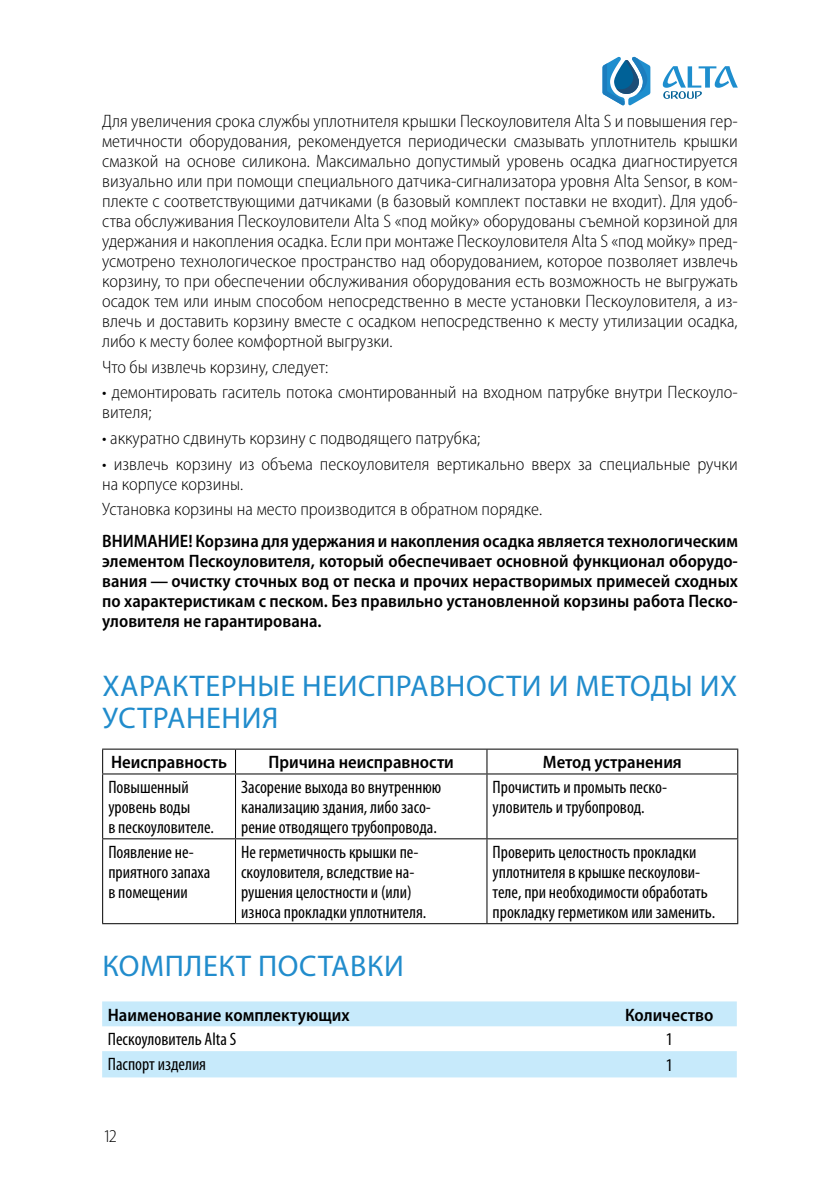
<style>
.page{position:relative;width:840px;height:1191px;background:#fff}
.page>*{position:absolute;margin:0;border:0;box-sizing:border-box;transform-origin:0 0}
.Header_1{font:30px/32px "Myriad Pro";letter-spacing:.02em;color:#218ccc}
.t1{font:300 semi-condensed 18px/20px "Myriad Pro";color:#000}
.TableRegular{font:condensed 18px/20px "Myriad Pro";color:#000}
.Warning1{font:600 semi-condensed 18px/20px "Myriad Pro";color:#000;text-align:justify}
.Table_header{font:600 semi-condensed 18px "Myriad Pro";color:#000}
</style>
<div class="page">
<svg style="left:602px;top:57px;width:48px;height:48px"></svg>
<svg style="left:662px;top:66px;width:75px;height:33px"></svg>
<svg style="left:102px;top:1001px;width:634px;height:76px;fill:#c7eafb"></svg>
<hr style="left:102px;top:748px;width:133px;height:1px;background:#000">
<svg style="left:102px;top:749px;width:1px;height:24px"></svg>
<hr style="left:235px;top:748px;width:251px;height:1px;background:#000">
<svg style="left:235px;top:749px;width:1px;height:24px"></svg>
<hr style="left:486px;top:748px;width:251px;height:1px;background:#000">
<svg style="left:486px;top:749px;width:1px;height:24px"></svg>
<hr style="left:102px;top:773px;width:133px;height:1px;background:#000">
<hr style="left:102px;top:774px;width:1px;height:64px;background:#000">
<hr style="left:235px;top:773px;width:251px;height:1px;background:#000">
<hr style="left:235px;top:774px;width:1px;height:64px;background:#000">
<hr style="left:486px;top:773px;width:251px;height:1px;background:#000">
<hr style="left:486px;top:774px;width:1px;height:64px;background:#000">
<hr style="left:736px;top:774px;width:1px;height:64px;background:#000">
<hr style="left:102px;top:838px;width:133px;height:1px;background:#000">
<hr style="left:102px;top:839px;width:1px;height:84px;background:#000">
<hr style="left:235px;top:838px;width:251px;height:1px;background:#000">
<hr style="left:235px;top:839px;width:1px;height:84px;background:#000">
<hr style="left:486px;top:838px;width:251px;height:1px;background:#000">
<hr style="left:486px;top:839px;width:1px;height:84px;background:#000">
<hr style="left:736px;top:839px;width:1px;height:84px;background:#000">
<hr style="left:102px;top:923px;width:133px;height:1px;background:#000">
<hr style="left:235px;top:923px;width:251px;height:1px;background:#000">
<hr style="left:486px;top:923px;width:251px;height:1px;background:#000">
<p class="t1" style="left:102px;top:111px;width:636px;text-align:justify">Для увеличения срока службы уплотнителя крышки Пескоуловителя Alta S и повышения гер&shy;метичности оборудования, рекомендуется периодически смазывать уплотнитель крышки смазкой на основе силикона. Максимально допустимый уровень осадка диагностируется визуально или при помощи специального датчика-сигнализатора уровня Alta Sensor, в ком&shy;плекте с соответствующими датчиками (в базовый комплект поставки не входит). Для удоб&shy;ства обслуживания Пескоуловители Alta S «под мойку» оборудованы съемной корзиной для удержания и накопления осадка. Если при монтаже Пескоуловителя Alta S «под мойку» пред&shy;усмотрено технологическое пространство над оборудованием, которое позволяет извлечь корзину, то при обеспечении обслуживания оборудования есть возможность не выгружать осадок тем или иным способом непосредственно в месте установки Пескоуловителя, а из&shy;влечь и доставить корзину вместе с осадком непосредственно к месту утилизации осадка, либо к месту более комфортной выгрузки.</p>
<p class="t1" style="left:102px;top:357px;width:227px">Что бы извлечь корзину, следует:</p>
<p class="t1" style="left:102px;top:383px;width:636px">• демонтировать гаситель потока смонтированный на входном патрубке внутри Пескоуло&shy;вителя;</p>
<p class="t1" style="left:102px;top:428px;width:379px">• аккуратно сдвинуть корзину с подводящего патрубка;</p>
<p class="t1" style="left:102px;top:454px;width:636px">• извлечь корзину из объема пескоуловителя вертикально вверх за специальные ручки на корпусе корзины.</p>
<p class="t1" style="left:102px;top:500px;width:441px">Установка корзины на место производится в обратном порядке.</p>
<p class="Warning1" style="left:102px;top:531px;width:637px">ВНИМАНИЕ! Корзина для удержания и накопления осадка является технологическим элементом Пескоуловителя, который обеспечивает основной функционал оборудо&shy;вания — очистку сточных вод от песка и прочих нерастворимых примесей сходных по характеристикам с песком. Без правильно установленной корзины работа Песко&shy;уловителя не гарантирована.</p>
<p class="Header_1" style="left:102px;top:670px;width:636px">ХАРАКТЕРНЫЕ НЕИСПРАВНОСТИ И МЕТОДЫ ИХ<br>УСТРАНЕНИЯ</p>
<p class="Table_header" style="left:111px;top:752px;width:117px">Неисправность</p>
<p class="Table_header" style="left:268px;top:752px;width:187px">Причина неисправности</p>
<p class="Table_header" style="left:542px;top:752px;width:140px">Метод устранения</p>
<p class="TableRegular" style="left:108px;top:777px;width:107px">Повышенный уровень воды<br>в пескоуловителе.</p>
<p class="TableRegular" style="left:241px;top:777px;width:201px">Засорение выхода во внутреннюю канализацию здания, либо засо&shy;рение отводящего трубопровода.</p>
<p class="TableRegular" style="left:492px;top:777px;width:176px">Прочистить и промыть песко&shy;уловитель и трубопровод.</p>
<p class="TableRegular" style="left:108px;top:842px;width:103px">Появление не&shy;приятного запаха в помещении</p>
<p class="TableRegular" style="left:241px;top:842px;width:186px">Не герметичность крышки пе&shy;скоуловителя, вследствие на&shy;рушения целостности и (или) износа прокладки уплотнителя.</p>
<p class="TableRegular" style="left:492px;top:842px;width:224px">Проверить целостность прокладки уплотнителя в крышке пескоулови&shy;теле, при необходимости обработать прокладку герметиком или заменить.</p>
<p class="Header_1" style="left:102px;top:951px;width:303px">КОМПЛЕКТ ПОСТАВКИ</p>
<p class="Table_header" style="left:108px;top:1004px;width:243px">Наименование комплектующих</p>
<p class="Table_header" style="left:624px;top:1004px;width:90px">Количество</p>
<p class="TableRegular" style="left:108px;top:1030px;width:130px">Пескоуловитель Alta S</p>
<p class="TableRegular" style="left:665px;top:1030px;width:8px">1</p>
<p class="TableRegular" style="left:108px;top:1054px;width:100px">Паспорт изделия</p>
<p class="TableRegular" style="left:665px;top:1055px;width:8px">1</p>
<p class="t1" style="left:103px;top:1126px;width:15px">12</p>
</div>
